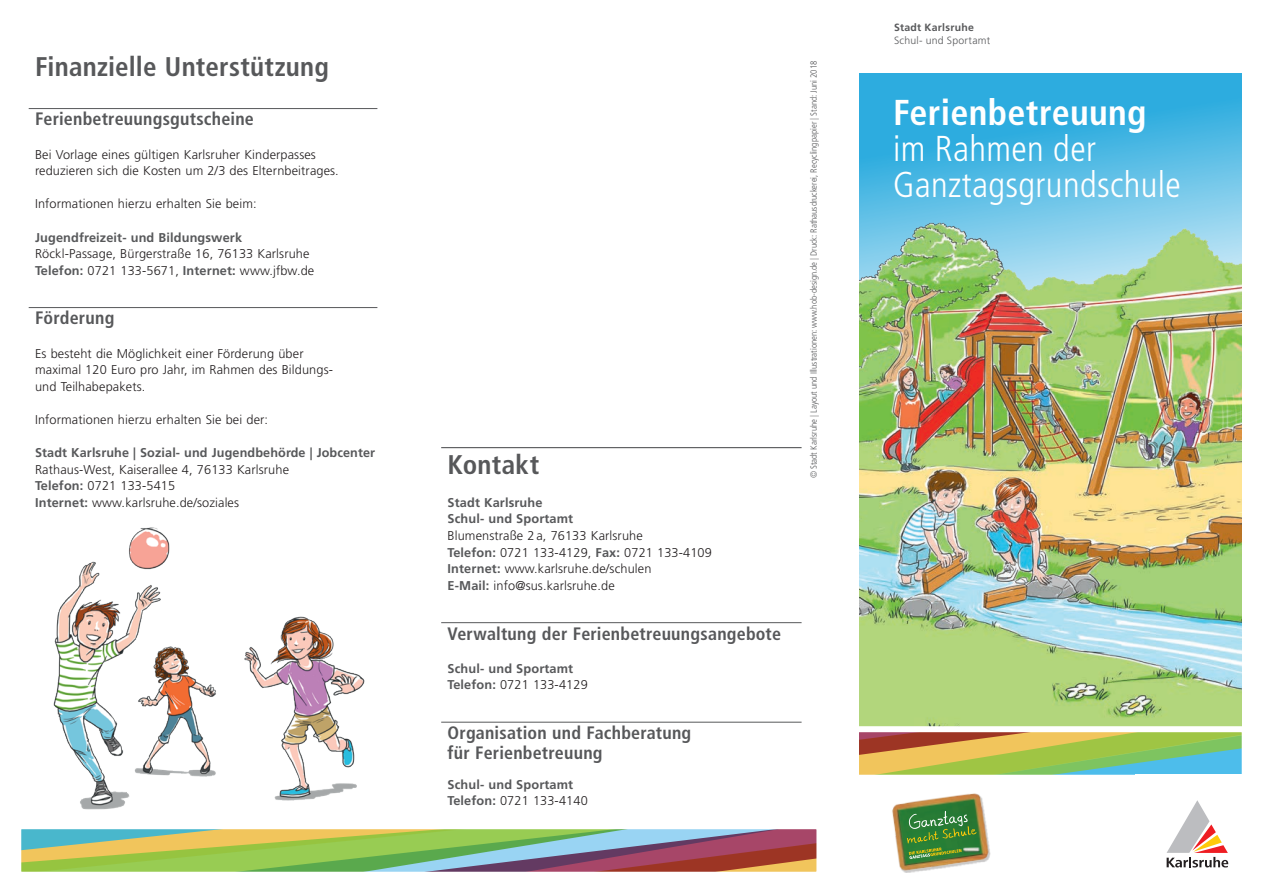
<style>
.page{position:relative;width:1263px;height:893px;background:#fff}
.page>*{position:absolute;margin:0;border:0;box-sizing:border-box;transform-origin:0 0}
.t1{font:300 condensed 36px/36px "Frutiger LT Std";letter-spacing:.01em;color:#fff}
.t2{font:700 condensed 36px "Frutiger LT Std";letter-spacing:.01em;color:#fff}
.Überschrift_1{font:700 condensed 27px "Frutiger LT Std";letter-spacing:.01em;color:#57585a}
.Überschrift_1_Linie{font:700 condensed 27px "Frutiger LT Std";letter-spacing:.01em;color:#57585a}
.Überschrift_4_Linie{font:700 condensed 18px/19.5px "Frutiger LT Std";letter-spacing:.01em;color:#57585a}
.Fließtext{font:300 12.75px/16.6px "Frutiger LT Std";letter-spacing:.01em;color:#231f20}
.Fließtext-2{font:700 12.75px/16.6px "Frutiger LT Std";letter-spacing:.01em;color:#57585a}
.t3{font:300 10.5px "Frutiger LT Std";letter-spacing:.02em;color:#57585a}
.t4{font:700 10.5px "Frutiger LT Std";letter-spacing:.025em;color:#57585a}
.t5{font:300 condensed 9px "Frutiger LT Std";color:#57585a}
.s1{font-weight:700;color:#57585a}
.s2{font-weight:300;color:#231f20}
</style>
<div class="page">
<img style="left:859px;top:73px;width:383px;height:650px">
<img style="left:53px;top:527px;width:312px;height:283px">
<svg style="left:859px;top:723px;width:383px;height:52px;background:#afbe79"></svg>
<svg style="left:21px;top:829px;width:796px;height:43px;background:#9ba470"></svg>
<svg style="left:1166px;top:800px;width:62px;height:67px"></svg>
<hr style="left:29px;top:108px;width:348px;height:1px;background:#57585a">
<hr style="left:29px;top:307px;width:348px;height:1px;background:#57585a">
<hr style="left:441px;top:447px;width:360px;height:1px;background:#57585a">
<hr style="left:441px;top:622px;width:360px;height:1px;background:#57585a">
<hr style="left:441px;top:722px;width:360px;height:1px;background:#57585a">
<img style="left:892px;top:793px;width:99px;height:80px">
<img style="left:976px;top:847px;width:5px;height:6px">
<svg style="left:907px;top:811px;width:69px;height:48px;background:#498a3f"></svg>
<p class="Überschrift_1" style="left:35px;top:50px;width:295px">Finanzielle Unterstützung</p>
<p class="Überschrift_4_Linie" style="left:35px;top:109px;width:220px">Ferienbetreuungsgutscheine</p>
<p class="Fließtext" style="left:35px;top:146px;width:305px">Bei Vorlage eines gültigen Karlsruher Kinderpasses reduzieren sich die Kosten um 2/3 des Elternbeitrages.</p>
<p class="Fließtext" style="left:35px;top:196px;width:223px">Informationen hierzu erhalten Sie beim:</p>
<p class="Fließtext" style="left:35px;top:229px;width:281px"><span class="s1">Jugendfreizeit- und Bildungswerk<br></span>Röckl-Passage, Bürgerstraße 16, 76133 Karlsruhe<br><span class="s1">Telefon:</span> 0721 133-5671, <span class="s1">Internet:</span> www.jfbw.de</p>
<p class="Überschrift_4_Linie" style="left:35px;top:308px;width:81px">Förderung</p>
<p class="Fließtext" style="left:35px;top:345px;width:299px">Es besteht die Möglichkeit einer Förderung über maximal 120 Euro pro Jahr, im Rahmen des Bildungs&shy;und Teilhabepakets.</p>
<p class="Fließtext" style="left:35px;top:411px;width:234px">Informationen hierzu erhalten Sie bei der:</p>
<p class="Fließtext" style="left:35px;top:445px;width:342px"><span class="s1">Stadt Karlsruhe | Sozial- und Jugendbehörde | Jobcenter </span>Rathaus-West, Kaiserallee 4, 76133 Karlsruhe<br><span class="s1">Telefon:</span> 0721 133-5415<br><span class="s1">Internet:</span> www.karlsruhe.de/soziales</p>
<p class="Überschrift_1_Linie" style="left:448px;top:448px;width:93px">Kontakt</p>
<p class="Fließtext" style="left:448px;top:494px;width:266px"><span class="s1">Stadt Karlsruhe<br>Schul- und Sportamt<br></span>Blumenstraße 2 a, 76133 Karlsruhe<br><span class="s1">Telefon:</span> 0721 133-4129, <span class="s1">Fax:</span> 0721 133-4109<br><span class="s1">Internet:</span> www.karlsruhe.de/schulen<br><span class="s1">E-Mail:</span> info@sus.karlsruhe.de</p>
<p class="Überschrift_4_Linie" style="left:448px;top:624px;width:335px">Verwaltung der Ferienbetreuungsangebote</p>
<p class="Fließtext-2" style="left:448px;top:660px;width:142px">Schul- und Sportamt<br>Telefon: <span class="s2">0721 133-4129</span></p>
<p class="Überschrift_4_Linie" style="left:448px;top:723px;width:245px">Organisation und Fachberatung für Ferienbetreuung</p>
<p class="Fließtext-2" style="left:448px;top:776px;width:142px">Schul- und Sportamt<br>Telefon: <span class="s2">0721 133-4140</span></p>
<p class="t5" style="left:809px;top:478px;width:419px;rotate:-90deg">© Stadt Karlsruhe | Layout und Illustrationen: www.hob-design.de | Druck: Rathausdruckerei, Recyclingpapier | Stand: Juni 2018</p>
<p class="t4" style="left:894px;top:21px;width:81px">Stadt Karlsruhe</p>
<p class="t3" style="left:894px;top:34px;width:98px">Schul- und Sportamt</p>
<h1 class="t2" style="left:893px;top:92px;width:255px">Ferienbetreuung</h1>
<h1 class="t1" style="left:893px;top:131px;width:289px">im Rahmen der<br>Ganztagsgrundschule</h1>
</div>
